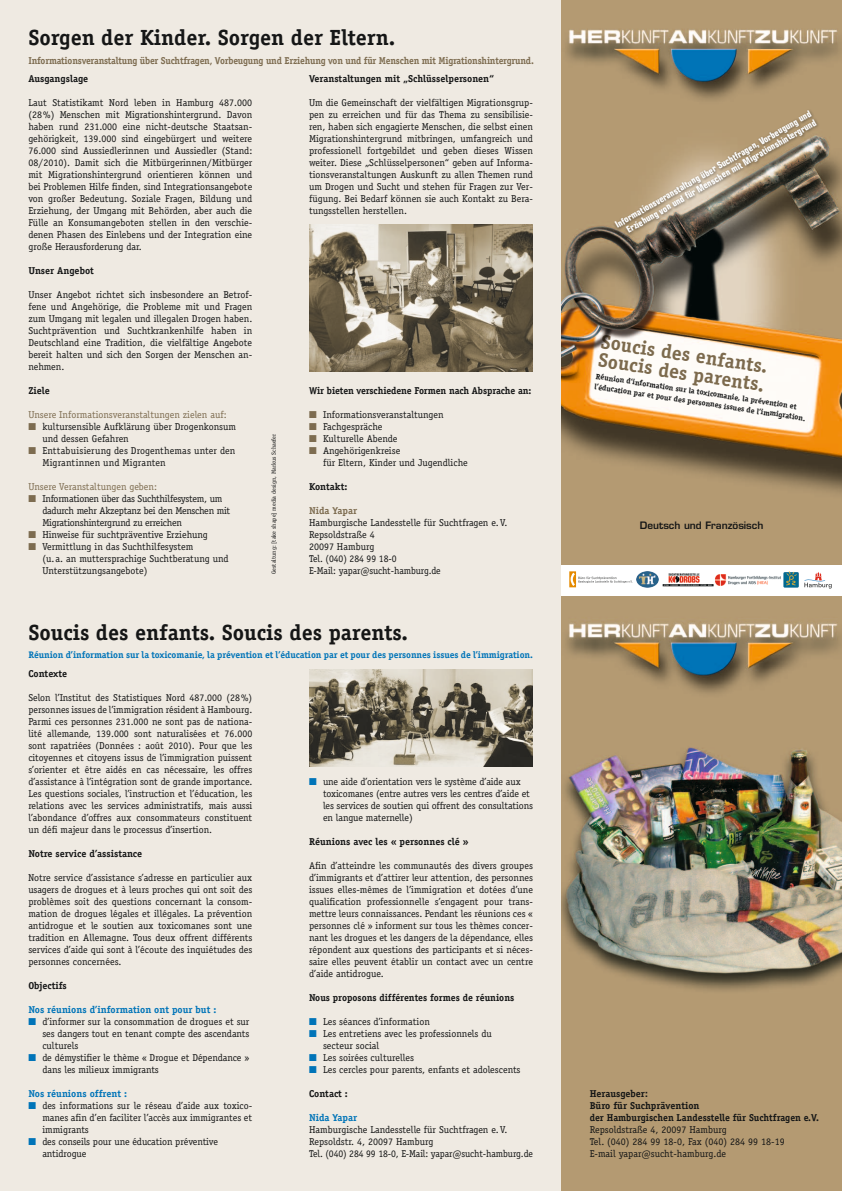
<style>
.page{position:relative;width:842px;height:1191px;background:#fff}
.page>*{position:absolute;margin:0;border:0;box-sizing:border-box;transform-origin:0 0}
.t1{font:700 22px "Officina Serif";color:#151616}
.t2{font:700 19.7px/18.7px "Officina Serif";color:#7d6c50}
.t3{font:10px/12px "Officina Serif";color:#151616}
.t4{font:700 10px/12px "Officina Serif";color:#151616}
.t5{font:10px/12px "Officina Serif";letter-spacing:-.025em;color:#151616}
.t6{font:700 10px "Officina Serif";letter-spacing:-.02em;color:#7d6c50;scale:.95 1}
.t7{font:10px "Officina Serif";color:#7d6c50}
.t8{font:700 10px "Officina Serif";color:#0074b8}
.t9{font:600 10px "Eurostile";color:#151616}
.t10{font:700 10px "Officina Serif";color:#7d6c50}
.t11{font:700 9.5px "Officina Serif";letter-spacing:-.005em;color:#0074b8}
.t12{font:700 condensed 9.4px/10px "Eurostile LT Std";color:#fff;text-align:right}
.t13{font:700 7.8px/10.3px "Officina Serif";color:#151616}
.t14{font:6px "Officina Serif";color:#151616}
.s1{color:#7d6c50}
.s2{color:#0074b8}
.s3{font-family:"Helvetica Cyr"}
</style>
<div class="page">
<div style="left:0;top:0;width:563px;height:1191px;background:#efeae2"></div>
<img style="left:561px;top:595px;width:281px;height:596px">
<img style="left:561px;top:0;width:281px;height:565px">
<div style="left:561px;top:565px;width:281px;height:30px;background:#fff"></div>
<div style="left:613px;top:108px;width:207px;height:129px;background:#151616;opacity:.5"></div>
<img style="left:309px;top:224px;width:224px;height:147px">
<img style="left:309px;top:669px;width:224px;height:97px">
<svg style="left:569px;top:571px;width:64px;height:16px"></svg>
<img style="left:662px;top:573px;width:119px;height:13px">
<img style="left:784px;top:571px;width:14px;height:16px">
<svg style="left:804px;top:572px;width:27px;height:16px"></svg>
<img style="left:636px;top:572px;width:22px;height:15px">
<h1 class="t1" style="left:28px;top:24px;width:369px">Sorgen der Kinder. Sorgen der Eltern.</h1>
<p class="t6" style="left:28px;top:54px;width:534px">Informationsveranstaltung über Suchtfragen, Vorbeugung und Erziehung von und für Menschen mit Migrationshintergrund.</p>
<p class="t4" style="left:28px;top:72px;width:61px">Ausgangslage</p>
<p class="t3" style="left:28px;top:96px;width:225px;text-align:justify">Laut Statistikamt Nord leben in Hamburg 487.000 (28%) Menschen mit Migrationshintergrund. Davon haben rund 231.000 eine nicht-deutsche Staatsan&shy;gehörigkeit, 139.000 sind eingebürgert und weitere 76.000 sind Aussiedlerinnen und Aussiedler (Stand:<br>08/2010). Damit sich die Mitbürgerinnen/Mitbürger mit Migrationshintergrund orientieren können und bei Problemen Hilfe finden, sind Integrationsangebote von großer Bedeutung. Soziale Fragen, Bildung und Erziehung, der Umgang mit Behörden, aber auch die Fülle an Konsumangeboten stellen in den verschie&shy;denen Phasen des Einlebens und der Integration eine große Herausforderung dar.</p>
<p class="t4" style="left:28px;top:264px;width:67px">Unser Angebot</p>
<p class="t3" style="left:28px;top:288px;width:225px;text-align:justify">Unser Angebot richtet sich insbesondere an Betrof&shy;fene und Angehörige, die Probleme mit und Fragen zum Umgang mit legalen und illegalen Drogen haben.<br>Suchtprävention und Suchtkrankenhilfe haben in Deutschland eine Tradition, die vielfältige Angebote bereit halten und sich den Sorgen der Menschen an&shy;nehmen.</p>
<p class="t4" style="left:28px;top:384px;width:23px">Ziele</p>
<p class="t7" style="left:28px;top:408px;width:200px">Unsere Informationsveranstaltungen zielen auf:</p>
<p class="t3" style="left:42px;top:420px;width:195px;text-indent:-14px"><span class="s1">■</span> kultursensible Aufklärung über Drogenkonsum und dessen Gefahren</p>
<p class="t3" style="left:42px;top:444px;width:195px;text-indent:-14px"><span class="s1">■</span> Enttabuisierung des Drogenthemas unter den<br>Migrantinnen und Migranten</p>
<p class="t7" style="left:28px;top:480px;width:130px">Unsere Veranstaltungen geben:</p>
<p class="t5" style="left:42px;top:492px;width:189px;text-indent:-14px"><span class="s1">■</span> Informationen über das Suchthilfesystem, um dadurch mehr Akzeptanz bei den Menschen mit<br>Migrationshintergrund zu erreichen</p>
<p class="t3" style="left:28px;top:528px;width:181px"><span class="s1">■</span> Hinweise für suchtpräventive Erziehung</p>
<p class="t3" style="left:42px;top:540px;width:188px;text-indent:-14px"><span class="s1">■</span> Vermittlung in das Suchthilfesystem<br>(u. a. an muttersprachige Suchtberatung und<br>Unterstützungsangebote)</p>
<p class="t14" style="left:270px;top:574px;width:142px;rotate:-90deg">Gestaltung: [take shape] media design, Markus Schaefer</p>
<p class="t4" style="left:309px;top:72px;width:187px">Veranstaltungen mit „Schlüsselpersonen“</p>
<p class="t3" style="left:309px;top:96px;width:225px;text-align:justify">Um die Gemeinschaft der vielfältigen Migrationsgrup&shy;pen zu erreichen und für das Thema zu sensibilisie&shy;ren, haben sich engagierte Menschen, die selbst einen Migrationshintergrund mitbringen, umfangreich und professionell fortgebildet und geben dieses Wissen weiter. Diese „Schlüsselpersonen“ geben auf Informa&shy;tionsveranstaltungen Auskunft zu allen Themen rund um Drogen und Sucht und stehen für Fragen zur Ver&shy;fügung. Bei Bedarf können sie auch Kontakt zu Bera&shy;tungsstellen herstellen.</p>
<p class="t4" style="left:309px;top:384px;width:224px">Wir bieten verschiedene Formen nach Absprache an:</p>
<p class="t3" style="left:309px;top:408px;width:136px"><span class="s1">■</span> Informationsveranstaltungen</p>
<p class="t3" style="left:309px;top:420px;width:75px"><span class="s1">■</span> Fachgespräche</p>
<p class="t3" style="left:309px;top:432px;width:90px"><span class="s1">■</span> Kulturelle Abende</p>
<p class="t3" style="left:323px;top:444px;width:146px;text-indent:-14px"><span class="s1">■</span> Angehörigenkreise<br>für Eltern, Kinder und Jugendliche</p>
<p class="t4" style="left:309px;top:480px;width:40px">Kontakt:</p>
<p class="t10" style="left:309px;top:504px;width:50px">Nida Yapar</p>
<p class="t3" style="left:309px;top:516px;width:200px">Hamburgische Landesstelle für Suchtfragen e.V.<br>Repsoldstraße 4<br>20097 Hamburg<br>Tel. (040) 284 99 18-0<br>E-Mail: yapar@sucht-hamburg.de</p>
<h1 class="t1" style="left:28px;top:618px;width:381px">Soucis des enfants. Soucis des parents.</h1>
<p class="t11" style="left:28px;top:648px;width:506px">Réunion d’information sur la toxicomanie, la prévention et l’éducation par et pour des personnes issues de l’immigration.</p>
<p class="t4" style="left:28px;top:667px;width:40px">Contexte</p>
<p class="t3" style="left:28px;top:691px;width:225px;text-align:justify">Selon l’Institut des Statistiques Nord 487.000 (28%) personnes issues de l’immigration résident à Hambourg.<br>Parmi ces personnes 231.000 ne sont pas de nationa&shy;lité allemande, 139.000 sont naturalisées et 76.000 sont rapatriées (Données : août 2010). Pour que les citoyennes et citoyens issus de l’immigration puissent s’orienter et être aidés en cas nécessaire, les offres d’assistance à l’intégration sont de grande importance.<br>Les questions sociales, l’instruction et l’éducation, les relations avec les services administratifs, mais aussi l’abondance d’offres aux consommateurs constituent un défi majeur dans le processus d’insertion.</p>
<p class="t4" style="left:28px;top:847px;width:115px">Notre service d’assistance</p>
<p class="t3" style="left:28px;top:871px;width:225px;text-align:justify">Notre service d’assistance s’adresse en particulier aux usagers de drogues et à leurs proches qui ont soit des problèmes soit des questions concernant la consom&shy;mation de drogues légales et illégales. La prévention antidrogue et le soutien aux toxicomanes sont une tradition en Allemagne. Tous deux offrent différents services d’aide qui sont à l’écoute des inquiétudes des personnes concernées.</p>
<p class="t4" style="left:28px;top:979px;width:40px">Objectifs</p>
<p class="t8" style="left:28px;top:1003px;width:189px">Nos réunions d’information ont pour but :</p>
<p class="t3" style="left:42px;top:1015px;width:209px;text-align:justify;text-indent:-14px"><span class="s2">■</span> d’informer sur la consommation de drogues et sur ses dangers tout en tenant compte des ascendants culturels</p>
<p class="t3" style="left:42px;top:1051px;width:208px;text-indent:-14px"><span class="s2">■</span> de démystifier le thème « Drogue et Dépendance » dans les milieux immigrants</p>
<p class="t8" style="left:28px;top:1087px;width:100px">Nos réunions offrent :</p>
<p class="t3" style="left:42px;top:1099px;width:211px;text-align:justify;text-indent:-14px"><span class="s2">■</span> des informations sur le réseau d’aide aux toxico&shy;manes afin d’en faciliter l’accès aux immigrantes et immigrants</p>
<p class="t3" style="left:42px;top:1135px;width:177px;text-indent:-14px"><span class="s2">■</span> des conseils pour une éducation préventive antidrogue</p>
<p class="t3" style="left:323px;top:776px;width:211px;text-indent:-14px"><span class="s2">■</span> une aide d’orientation vers le système d’aide aux toxicomanes (entre autres vers les centres d’aide et les services de soutien qui offrent des consultations en langue maternelle)</p>
<p class="t4" style="left:309px;top:835px;width:161px">Réunions avec les « personnes clé »</p>
<p class="t3" style="left:309px;top:860px;width:225px;text-align:justify">Afin d’atteindre les communautés des divers groupes d’immigrants et d’attirer leur attention, des personnes issues elles-mêmes de l’immigration et dotées d’une qualification professionnelle s’engagent pour trans&shy;mettre leurs connaissances. Pendant les réunions ces « personnes clé » informent sur tous les thèmes concer&shy;nant les drogues et les dangers de la dépendance, elles répondent aux questions des participants et si néces&shy;saire elles peuvent établir un contact avec un centre d’aide antidrogue.</p>
<p class="t4" style="left:309px;top:991px;width:207px">Nous proposons différentes formes de réunions</p>
<p class="t3" style="left:309px;top:1016px;width:122px"><span class="s2">■</span> Les séances d’information</p>
<p class="t3" style="left:323px;top:1028px;width:170px;text-indent:-14px"><span class="s2">■</span> Les entretiens avec les professionnels du secteur social</p>
<p class="t3" style="left:309px;top:1052px;width:106px"><span class="s2">■</span> Les soirées culturelles</p>
<p class="t3" style="left:309px;top:1064px;width:213px"><span class="s2">■</span> Les cercles pour parents, enfants et adolescents</p>
<p class="t4" style="left:309px;top:1087px;width:40px">Contact :</p>
<p class="t8" style="left:309px;top:1111px;width:50px">Nida Yapar</p>
<p class="t3" style="left:309px;top:1124px;width:225px">Hamburgische Landesstelle für Suchtfragen e.V.<br>Repsoldstr. 4, 20097 Hamburg<br>Tel. (040) 284 99 18-0, E-Mail: yapar@sucht-hamburg.de</p>
<p class="t12" style="left:613px;top:221px;width:226px;rotate:-30deg">Informationsveranstaltung über Suchtfragen, Vorbeugung und<br>Erziehung von und für Menschen mit Migrationshintergrund</p>
<h2 class="t2" style="left:603px;top:331px;width:170px;rotate:9deg">Soucis des enfants.<br>Soucis des parents.</h2>
<p class="t13" style="left:597px;top:370px;width:215px;rotate:9deg">Réunion d’information sur la toxicomanie, la prévention et l’éducation par et pour des personnes issues de l’immigration.</p>
<p class="t9" style="left:640px;top:519px;width:125px">Deutsch und Französisch</p>
<p class="t4" style="left:590px;top:1087px;width:231px">Herausgeber<span class="s3">:<br></span>Büro für Suchprävention<br>der Hamburgischen Landesstelle für Suchtfragen e.V.</p>
<p class="t3" style="left:590px;top:1123px;width:196px">Repsoldstraße 4, 20097 Hamburg<br>Tel. (040) 284 99 18-0, Fax (040) 284 99 18-19<br>E-mail yapar@sucht-hamburg.de</p>
</div>
